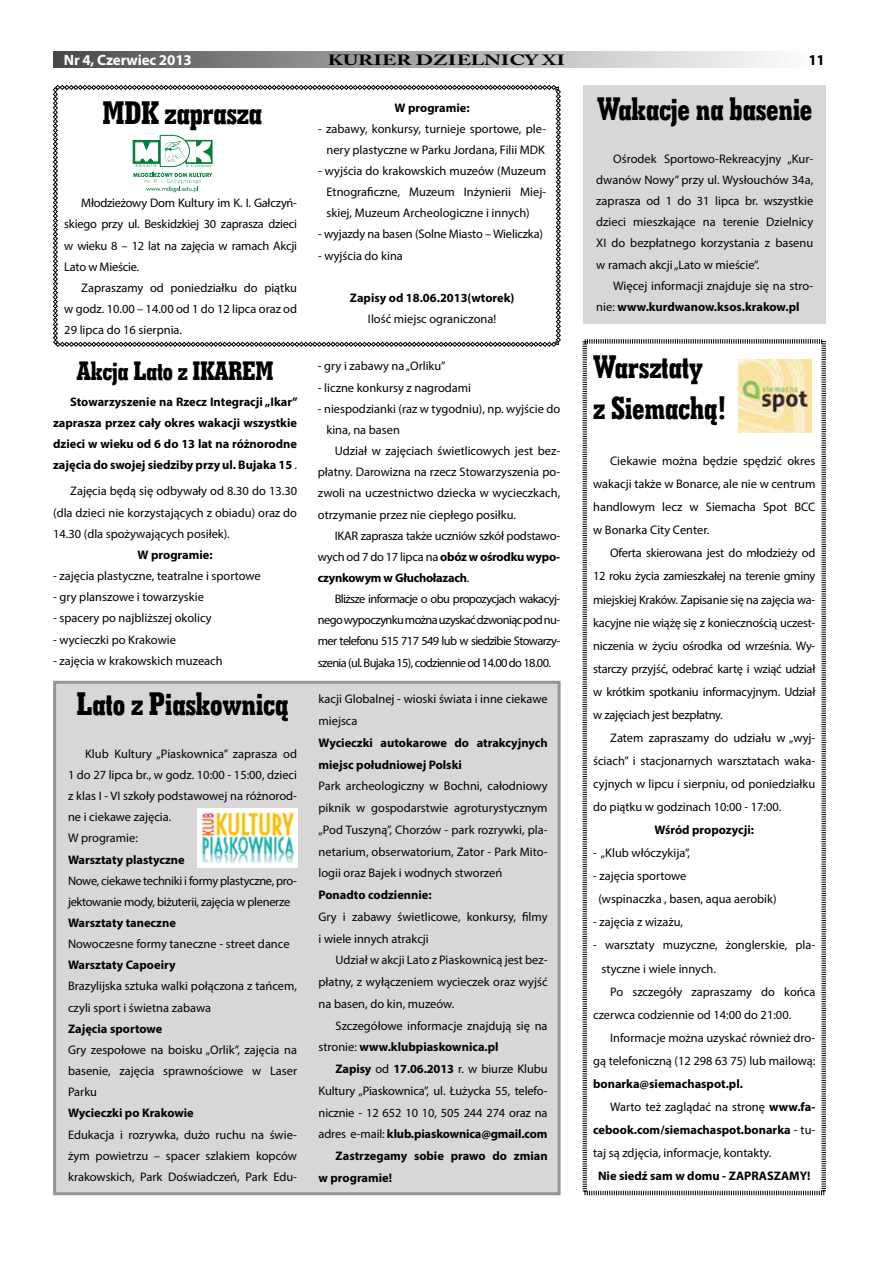
<style>
.page{position:relative;width:893px;height:1263px;background:#fff}
.page>*{position:absolute;margin:0;border:0;box-sizing:border-box;transform-origin:0 0}
.t1{font:33px/41.5px "Geo Slab 703 X Bd Cn EU";letter-spacing:-.01em;color:#000}
.t2{font:27px "Geo Slab 703 X Bd Cn EU";letter-spacing:-.01em;color:#000}
.t3{font:700 15px "Myriad Pro";letter-spacing:-.01em;color:#fff}
.t4{font:700 15px "Myriad Pro";color:#000}
.t5{font:700 14.85px "Adobe Caslon Pro";color:#000;scale:1.4 1}
.t6{font:12.45px/21.1px "Myriad Pro";color:#000;text-align:justify}
.t7{font:700 12.45px/21.1px "Myriad Pro";color:#000;text-align:justify}
.t8{font:12.45px/21.1px "Myriad Pro";letter-spacing:-.025em;color:#000}
.s1{font-weight:700}
.s2{font-weight:400}
</style>
<div class="page">
<div style="left:53px;top:51px;width:773px;height:16px;background:linear-gradient(to right,#4e4e4e,#fff)"></div>
<svg style="left:582px;top:339px;width:244px;height:857px"></svg>
<div style="left:53px;top:681px;width:508px;height:514px;background:#d7d7d7;border:3px solid #959595"></div>
<img style="left:198px;top:808px;width:99px;height:59px">
<svg style="left:53px;top:85px;width:508px;height:262px"></svg>
<div style="left:584px;top:85px;width:242px;height:239px;background:#d7d7d7"></div>
<p class="t3" style="left:64px;top:50px;width:130px">Nr 4, Czerwiec 2013</p>
<p class="t5" style="left:328px;top:51px;width:171px">KURIER DZIELNICY XI</p>
<p class="t4" style="left:808px;top:50px;width:18px">11</p>
<h1 class="t1" style="left:103px;top:91px;width:161px">MDK zaprasza</h1>
<h1 class="t1" style="left:597px;top:88px;width:217px">Wakacje na basenie</h1>
<p class="t6" style="left:596px;top:148px;width:218px;text-indent:17px">Ośrodek Sportowo-Rekreacyjny „Kur&shy;dwanów Nowy” przy ul. Wysłouchów 34a, zaprasza od 1 do 31 lipca br. wszystkie dzieci mieszkające na terenie Dzielnicy XI do bezpłatnego korzystania z basenu w ramach akcji „Lato w mieście”.</p>
<p class="t6" style="left:596px;top:275px;width:218px;text-indent:17px">Więcej informacji znajduje się na stro&shy;nie: <span class="s1">www.kurdwanow.ksos.krakow.pl</span></p>
<p class="t7" style="left:395px;top:96px;width:77px">W programie:</p>
<p class="t6" style="left:318px;top:118px;width:230px;text-align:center">- zabawy, konkursy, turnieje sportowe, ple&shy;nery plastyczne w Parku Jordana, Filii MDK</p>
<p class="t6" style="left:327px;top:160px;width:221px;text-indent:-9px">- wyjścia do krakowskich muzeów (Muzeum Etnograficzne, Muzeum Inżynierii Miej&shy;skiej, Muzeum Archeologiczne i innych)</p>
<p class="t6" style="left:318px;top:223px;width:227px">- wyjazdy na basen (Solne Miasto – Wieliczka)</p>
<p class="t6" style="left:318px;top:245px;width:86px">- wyjścia do kina</p>
<p class="t7" style="left:350px;top:287px;width:166px">Zapisy od 18.06.2013(wtorek)</p>
<p class="t6" style="left:368px;top:308px;width:130px">Ilość miejsc ograniczona!</p>
<p class="t6" style="left:64px;top:192px;width:234px;text-indent:17px">Młodzieżowy Dom Kultury im K. I. Gałczyń&shy;skiego przy ul. Beskidzkiej 30 zaprasza dzieci w wieku 8 – 12 lat na zajęcia w ramach Akcji Lato w Mieście.</p>
<p class="t6" style="left:64px;top:277px;width:234px;text-indent:17px">Zapraszamy od poniedziałku do piątku w godz. 10.00 – 14.00 od 1 do 12 lipca oraz od 29 lipca do 16 sierpnia.</p>
<h2 class="t2" style="left:77px;top:353px;width:199px">Akcja Lato z IKAREM</h2>
<p class="t7" style="left:53px;top:391px;width:246px;text-indent:17px">Stowarzyszenie na Rzecz Integracji „Ikar” zaprasza przez cały okres wakacji wszystkie dzieci w wieku od 6 do 13 lat na różnorodne zajęcia do swojej siedziby przy ul. Bujaka 15 <span class="s2">.</span></p>
<p class="t6" style="left:53px;top:480px;width:245px;text-indent:17px">Zajęcia będą się odbywały od 8.30 do 13.30 (dla dzieci nie korzystających z obiadu) oraz do 14.30 (dla spożywających posiłek).</p>
<p class="t7" style="left:138px;top:544px;width:77px">W programie:</p>
<p class="t6" style="left:53px;top:565px;width:209px">- zajęcia plastyczne, teatralne i sportowe</p>
<p class="t6" style="left:53px;top:586px;width:152px">- gry planszowe i towarzyskie</p>
<p class="t6" style="left:53px;top:607px;width:160px">- spacery po najbliższej okolicy</p>
<p class="t6" style="left:53px;top:629px;width:124px">- wycieczki po Krakowie</p>
<p class="t6" style="left:53px;top:650px;width:171px">- zajęcia w krakowskich muzeach</p>
<h1 class="t1" style="left:77px;top:683px;width:213px">Lato z Piaskownicą</h1>
<p class="t6" style="left:68px;top:743px;width:231px;text-align:left;text-indent:17px">Klub Kultury „Piaskownica” zaprasza od<br>1 do 27 lipca br., w godz. 10:00 - 15:00, dzieci z klas I - VI szkoły podstawowej na różnorod&shy;ne i ciekawe zajęcia.<br>W programie:</p>
<p class="t7" style="left:68px;top:848px;width:118px">Warsztaty plastyczne</p>
<p class="t8" style="left:68px;top:870px;width:231px">Nowe, ciekawe techniki i formy plastyczne, pro&shy;jektowanie mody, biżuterii, zajęcia w plenerze</p>
<p class="t7" style="left:68px;top:912px;width:109px">Warsztaty taneczne</p>
<p class="t6" style="left:68px;top:933px;width:223px">Nowoczesne formy taneczne - street dance</p>
<p class="t7" style="left:68px;top:954px;width:109px">Warsztaty Capoeiry</p>
<p class="t6" style="left:68px;top:975px;width:231px">Brazylijska sztuka walki połączona z tańcem, czyli sport i świetna zabawa</p>
<p class="t7" style="left:68px;top:1017px;width:96px">Zajęcia sportowe</p>
<p class="t6" style="left:68px;top:1039px;width:231px">Gry zespołowe na boisku „Orlik”, zajęcia na basenie, zajęcia sprawnościowe w Laser Parku</p>
<p class="t7" style="left:68px;top:1102px;width:127px">Wycieczki po Krakowie</p>
<p class="t6" style="left:68px;top:1123px;width:231px">Edukacja i rozrywka, dużo ruchu na świe&shy;żym powietrzu – spacer szlakiem kopców krakowskich, Park Doświadczeń, Park Edu-</p>
<p class="t6" style="left:318px;top:355px;width:129px">- gry i zabawy na „Orliku”</p>
<p class="t6" style="left:318px;top:377px;width:155px">- liczne konkursy z nagrodami</p>
<p class="t6" style="left:326px;top:398px;width:235px;text-indent:-9px">- niespodzianki (raz w tygodniu), np. wyjście do kina, na basen</p>
<p class="t6" style="left:318px;top:440px;width:244px;text-indent:17px">Udział w zajęciach świetlicowych jest bez&shy;płatny. Darowizna na rzecz Stowarzyszenia po&shy;zwoli na uczestnictwo dziecka w wycieczkach, otrzymanie przez nie ciepłego posiłku.</p>
<p class="t6" style="left:318px;top:525px;width:244px;text-indent:17px">IKAR zaprasza także uczniów szkół podstawo&shy;wych od 7 do 17 lipca na <span class="s1">obóz w ośrodku wypo&shy;czynkowym w Głuchołazach</span>.</p>
<p class="t6" style="left:318px;top:588px;width:244px;text-indent:17px">Bliższe informacje o obu propozycjach wakacyj&shy;nego wypoczynku można uzyskać dzwoniąc pod nu&shy;mer telefonu 515 717 549 lub w siedzibie Stowarzy&shy;szenia (ul. Bujaka 15), codziennie od 14.00 do 18.00.</p>
<p class="t6" style="left:319px;top:688px;width:231px;line-height:21.8px">kacji Globalnej - wioski świata i inne ciekawe miejsca</p>
<p class="t7" style="left:319px;top:731px;width:231px;line-height:21.8px">Wycieczki autokarowe do atrakcyjnych miejsc południowej Polski</p>
<p class="t6" style="left:319px;top:775px;width:231px;line-height:21.8px">Park archeologiczny w Bochni, całodniowy piknik w gospodarstwie agroturystycznym „Pod Tuszyną”, Chorzów - park rozrywki, pla&shy;netarium, obserwatorium, Zator - Park Mito&shy;logii oraz Bajek i wodnych stworzeń</p>
<p class="t7" style="left:319px;top:884px;width:115px">Ponadto codziennie:</p>
<p class="t6" style="left:319px;top:906px;width:231px;line-height:21.8px">Gry i zabawy świetlicowe, konkursy, filmy i wiele innych atrakcji</p>
<p class="t6" style="left:319px;top:949px;width:231px;line-height:21.8px;text-indent:17px">Udział w akcji Lato z Piaskownicą jest bez&shy;płatny, z wyłączeniem wycieczek oraz wyjść na basen, do kin, muzeów.</p>
<p class="t6" style="left:319px;top:1014px;width:231px;line-height:21.8px;text-indent:17px">Szczegółowe informacje znajdują się na stronie: <span class="s1">www.klubpiaskownica.pl</span></p>
<p class="t7" style="left:336px;top:1058px;width:214px">Zapisy <span class="s2">od</span> 17.06.2013 <span class="s2">r. w biurze Klubu</span></p>
<p class="t6" style="left:319px;top:1080px;width:231px">Kultury „Piaskownica”, ul. Łużycka 55, telefo-</p>
<p class="t6" style="left:319px;top:1102px;width:231px">nicznie - 12 652 10 10, 505 244 274 oraz na</p>
<p class="t7" style="left:319px;top:1123px;width:231px"><span class="s2">adres e-mail:</span> klub.piaskownica@gmail.com</p>
<p class="t7" style="left:336px;top:1145px;width:214px">Zastrzegamy sobie prawo do zmian</p>
<p class="t7" style="left:319px;top:1167px;width:75px">w programie!</p>
<h1 class="t1" style="left:593px;top:345px;width:135px">Warsztaty<br>z Siemachą!</h1>
<p class="t6" style="left:593px;top:449px;width:224px;line-height:23.1px;text-indent:17px">Ciekawie można będzie spędzić okres wakacji także w Bonarce, ale nie w centrum handlowym lecz w Siemacha Spot BCC w Bonarka City Center.</p>
<p class="t6" style="left:593px;top:541px;width:224px;line-height:23.1px;text-indent:17px">Oferta skierowana jest do młodzieży od 12 roku życia zamieszkałej na terenie gminy miejskiej Kraków. Zapisanie się na zajęcia wa&shy;kacyjne nie wiążę się z koniecznością uczest&shy;niczenia w życiu ośrodka od września. Wy&shy;starczy przyjść, odebrać kartę i wziąć udział w krótkim spotkaniu informacyjnym. Udział w zajęciach jest bezpłatny.</p>
<p class="t6" style="left:593px;top:726px;width:224px;line-height:23.1px;text-indent:17px">Zatem zapraszamy do udziału w „wyj&shy;ściach” i stacjonarnych warsztatach waka&shy;cyjnych w lipcu i sierpniu, od poniedziałku do piątku w godzinach 10:00 - 17:00.</p>
<p class="t7" style="left:654px;top:819px;width:101px">Wśród propozycji:</p>
<p class="t6" style="left:593px;top:842px;width:99px">- „Klub włóczykija”,</p>
<p class="t6" style="left:598px;top:864px;width:180px;line-height:23.1px;text-indent:-5px">- zajęcia sportowe<br>(wspinaczka , basen, aqua aerobik)</p>
<p class="t6" style="left:593px;top:911px;width:92px">- zajęcia z wizażu,</p>
<p class="t6" style="left:602px;top:933px;width:215px;line-height:23.1px;text-indent:-9px">- warsztaty muzyczne, żonglerskie, pla&shy;styczne i wiele innych.</p>
<p class="t6" style="left:593px;top:980px;width:224px;line-height:23.1px;text-indent:17px">Po szczegóły zapraszamy do końca czerwca codziennie od 14:00 do 21:00.</p>
<p class="t6" style="left:593px;top:1026px;width:224px;line-height:23.1px;text-align:right">Informacje można uzyskać również dro-<br>gą telefoniczną (12 298 63 75) lub mailową:</p>
<p class="t7" style="left:593px;top:1073px;width:151px">bonarka@siemachaspot.pl.</p>
<p class="t6" style="left:610px;top:1096px;width:207px">Warto też zaglądać na stronę <span class="s1">www.fa-</span></p>
<p class="t7" style="left:593px;top:1119px;width:224px">cebook.com/siemachaspot.bonarka <span class="s2">- tu-</span></p>
<p class="t6" style="left:593px;top:1142px;width:180px">taj są zdjęcia, informacje, kontakty.</p>
<p class="t7" style="left:598px;top:1165px;width:214px">Nie siedź sam w domu - ZAPRASZAMY!</p>
</div>
